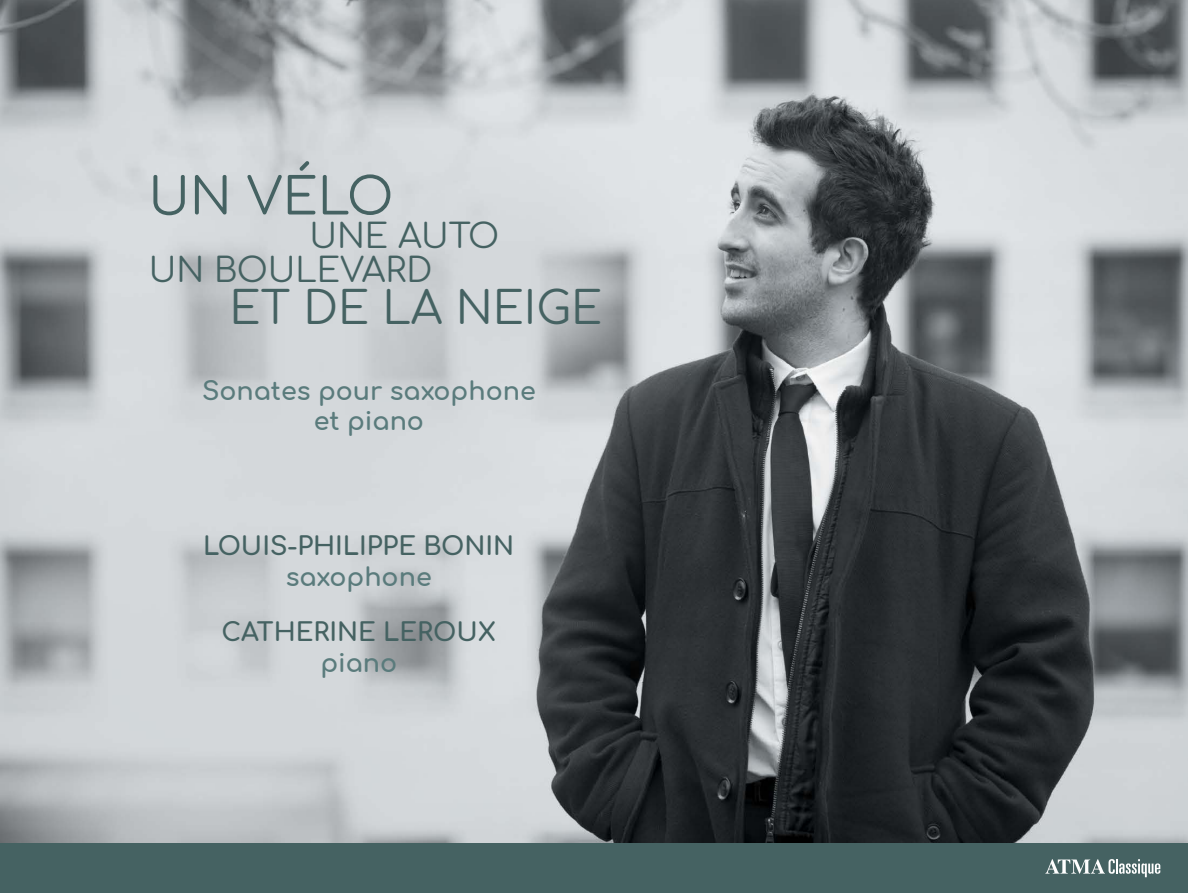
<style>
.page{position:relative;width:1188px;height:893px;background:#fff}
.page>*{position:absolute;margin:0;border:0;box-sizing:border-box;transform-origin:0 0}
.t1{font:50.7px "Comfortaa";color:#456262}
.t2{font:45px "Comfortaa";color:#456262}
.t3{font:33.75px/33.8px "Comfortaa";color:#456262}
.t4{font:700 25.35px/30.3px "Comfortaa";color:#5a7b7c;text-align:center}
.t5{font:700 25.35px "Comfortaa";color:#456262}
</style>
<div class="page">
<img style="left:0;top:0;width:1188px;height:843px">
<div style="left:0;top:843px;width:1188px;height:50px;background:#456262"></div>
<svg style="left:1045px;top:859px;width:115px;height:18px"></svg>
<h1 class="t1" style="left:148px;top:150px;width:247px">UN VÉLO</h1>
<h3 class="t3" style="left:149px;top:214px;width:352px;text-indent:161px">UNE AUTO<br>UN BOULEVARD</h3>
<h2 class="t2" style="left:230px;top:267px;width:374px">ET DE LA NEIGE</h2>
<p class="t4" style="left:202px;top:371px;width:335px">Sonates pour saxophone et piano</p>
<p class="t5" style="left:203px;top:522px;width:313px">LOUIS-PHILIPPE BONIN</p>
<p class="t4" style="left:286px;top:557px;width:147px">saxophone</p>
<p class="t5" style="left:221px;top:608px;width:276px">CATHERINE LEROUX</p>
<p class="t4" style="left:320px;top:643px;width:78px">piano</p>
</div>
